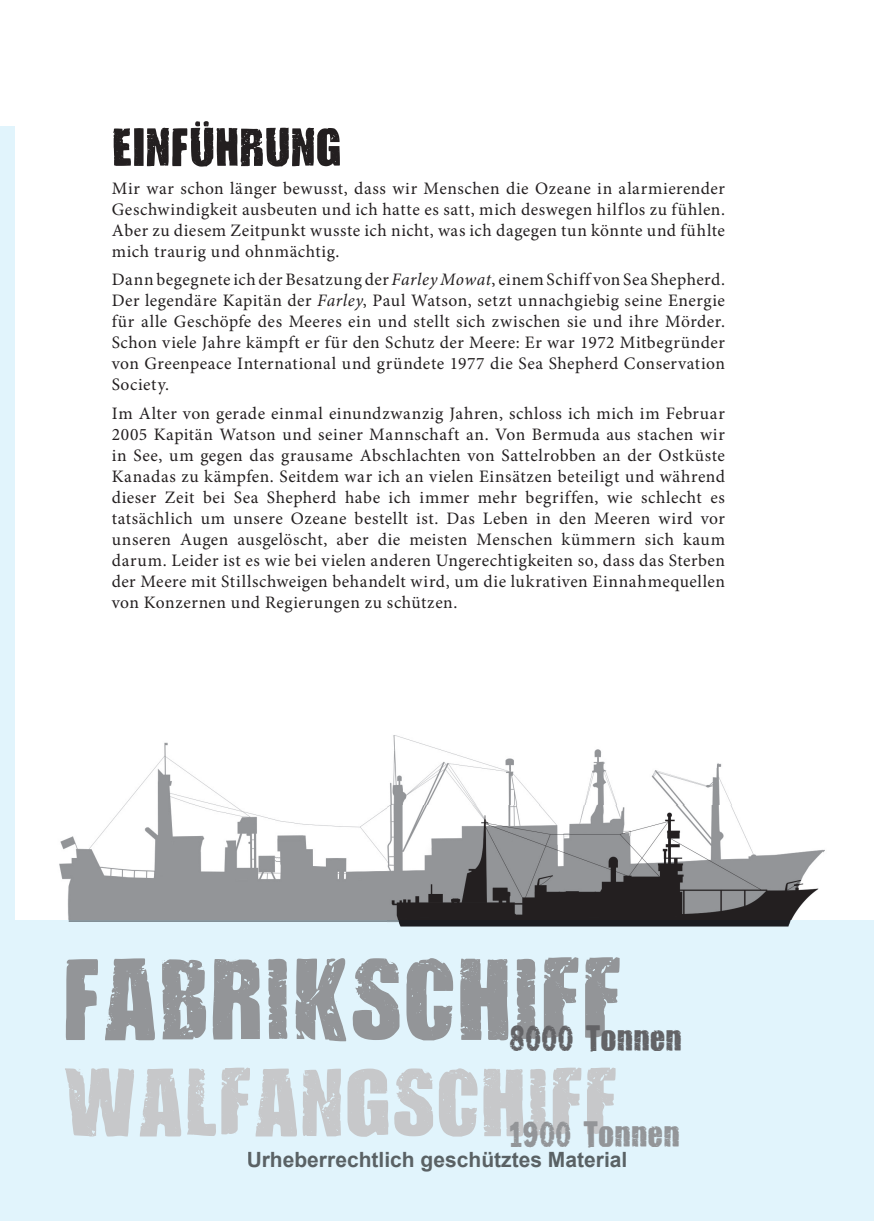
<style>
.page{position:relative;width:874px;height:1221px;background:#fff}
.page>*{position:absolute;margin:0;border:0;box-sizing:border-box;transform-origin:0 0}
.t1{font:112.35px "Pikelet Caps Clean";color:#939598}
.t2{font:93.1px "Pikelet Caps Clean";color:#c7c8ca}
.t3{font:52.5px "Pikelet Caps Clean";color:#231f20}
.t4{font:35px "Pikelet Clean";color:#939598}
.t5{font:35px "Pikelet Clean";color:#636366}
.t6{font:700 21px "Arial";color:rgb(0 0 0/.6)}
.t7{font:17.5px/21px "Minion Pro";letter-spacing:.03em;color:#231f20;text-align:justify}
.s1{font-style:italic}
</style>
<div class="page">
<div style="left:15px;top:920px;width:858px;height:300px;background:#e1f4fc"></div>
<div style="left:0;top:126px;width:15px;height:1094px;background:#e1f4fc"></div>
<img style="left:59px;top:735px;width:766px;height:187px">
<img style="left:387px;top:805px;width:435px;height:122px">
<h3 class="t3" style="left:112px;top:115px;width:231px">EINFÜHRUNG</h3>
<p class="t7" style="left:112px;top:178px;width:614px">Mir war schon länger bewusst, dass wir Menschen die Ozeane in alarmierender Geschwindigkeit ausbeuten und ich hatte es satt, mich deswegen hilflos zu fühlen.<br>Aber zu diesem Zeitpunkt wusste ich nicht, was ich dagegen tun könnte und fühlte mich traurig und ohnmächtig.</p>
<p class="t7" style="left:112px;top:269px;width:614px">Dann begegnete ich der Besatzung der <span class="s1">Farley Mowat</span>, einem Schiff von Sea Shepherd.<br>Der legendäre Kapitän der <span class="s1">Farley</span>, Paul Watson, setzt unnachgiebig seine Energie für alle Geschöpfe des Meeres ein und stellt sich zwischen sie und ihre Mörder.<br>Schon viele Jahre kämpft er für den Schutz der Meere: Er war 1972 Mitbegründer von Greenpeace International und gründete 1977 die Sea Shepherd Conservation Society.</p>
<p class="t7" style="left:112px;top:403px;width:614px">Im Alter von gerade einmal einundzwanzig Jahren, schloss ich mich im Februar 2005 Kapitän Watson und seiner Mannschaft an. Von Bermuda aus stachen wir in See, um gegen das grausame Abschlachten von Sattelrobben an der Ostküste Kanadas zu kämpfen. Seitdem war ich an vielen Einsätzen beteiligt und während dieser Zeit bei Sea Shepherd habe ich immer mehr begriffen, wie schlecht es tatsächlich um unsere Ozeane bestellt ist. Das Leben in den Meeren wird vor unseren Augen ausgelöscht, aber die meisten Menschen kümmern sich kaum darum. Leider ist es wie bei vielen anderen Ungerechtigkeiten so, dass das Sterben der Meere mit Stillschweigen behandelt wird, um die lukrativen Einnahmequellen von Konzernen und Regierungen zu schützen.</p>
<h1 class="t1" style="left:62px;top:931px;width:562px">FABRIKSCHIFF</h1>
<h2 class="t2" style="left:62px;top:1046px;width:557px">WALFANGSCHIFF</h2>
<h3 class="t5" style="left:508px;top:1017px;width:174px">8000 Tonnen</h3>
<h3 class="t4" style="left:508px;top:1112px;width:172px">1900 Tonnen</h3>
<p class="t6" style="left:246px;top:1145px;width:382px">Urheberrechtlich geschütztes Material</p>
</div>
